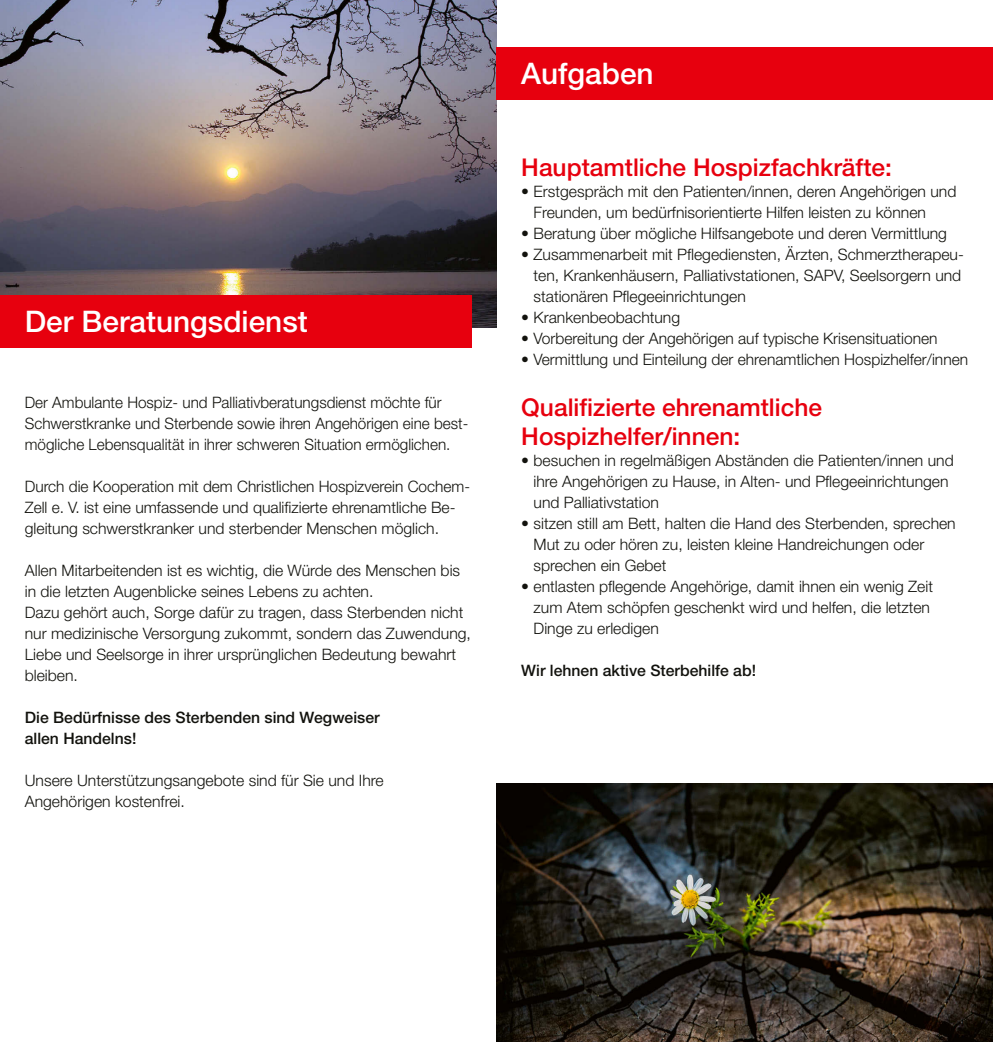
<style>
.page{position:relative;width:993px;height:1042px;background:#fff}
.page>*{position:absolute;margin:0;border:0;box-sizing:border-box;transform-origin:0 0}
.t1{font:500 29.75px "Helvetica Neue LT Std";color:#fff}
.t2{font:500 24.5px/29.4px "Helvetica Neue LT Std";color:#e7000e}
.t3{font:300 15.75px/21px "Helvetica Neue LT Std";color:#12120d}
.t4{font:500 15.75px/21px "Helvetica Neue LT Std";color:#12120d}
</style>
<div class="page">
<img style="left:0;top:0;width:496px;height:327px">
<div style="left:496px;top:47px;width:496px;height:52px;background:#e7000e"></div>
<div style="left:0;top:295px;width:471px;height:52px;background:#e7000e"></div>
<img style="left:496px;top:784px;width:496px;height:258px">
<p class="t1" style="left:25px;top:303px;width:284px">Der Beratungsdienst</p>
<p class="t3" style="left:25px;top:392px;width:445px">Der Ambulante Hospiz- und Palliativberatungsdienst möchte für<br>Schwerstkranke und Sterbende sowie ihren Angehörigen eine best&shy;mögliche Lebensqualität in ihrer schweren Situation ermöglichen.</p>
<p class="t3" style="left:25px;top:476px;width:446px">Durch die Kooperation mit dem Christlichen Hospizverein Cochem-<br>Zell e. V. ist eine umfassende und qualifizierte ehrenamtliche Be&shy;gleitung schwerstkranker und sterbender Menschen möglich.</p>
<p class="t3" style="left:25px;top:560px;width:436px">Allen Mitarbeitenden ist es wichtig, die Würde des Menschen bis in die letzten Augenblicke seines Lebens zu achten.</p>
<p class="t3" style="left:25px;top:602px;width:447px">Dazu gehört auch, Sorge dafür zu tragen, dass Sterbenden nicht nur medizinische Versorgung zukommt, sondern das Zuwendung, Liebe und Seelsorge in ihrer ursprünglichen Bedeutung bewahrt bleiben.</p>
<p class="t4" style="left:25px;top:707px;width:356px">Die Bedürfnisse des Sterbenden sind Wegweiser allen Handelns!</p>
<p class="t3" style="left:25px;top:770px;width:360px">Unsere Unterstützungsangebote sind für Sie und Ihre<br>Angehörigen kostenfrei.</p>
<p class="t1" style="left:521px;top:55px;width:134px">Aufgaben</p>
<p class="t2" style="left:521px;top:153px;width:372px">Hauptamtliche Hospizfachkräfte:</p>
<p class="t3" style="left:533px;top:181px;width:424px;text-indent:-12px">• Erstgespräch mit den Patienten/innen, deren Angehörigen und<br>Freunden, um bedürfnisorientierte Hilfen leisten zu können</p>
<p class="t3" style="left:521px;top:223px;width:427px">• Beratung über mögliche Hilfsangebote und deren Vermittlung</p>
<p class="t3" style="left:533px;top:244px;width:431px;text-indent:-12px">• Zusammenarbeit mit Pflegediensten, Ärzten, Schmerztherapeu&shy;ten, Krankenhäusern, Palliativstationen, SAPV, Seelsorgern und stationären Pflegeeinrichtungen</p>
<p class="t3" style="left:521px;top:307px;width:160px">• Krankenbeobachtung</p>
<p class="t3" style="left:521px;top:328px;width:417px">• Vorbereitung der Angehörigen auf typische Krisensituationen</p>
<p class="t3" style="left:521px;top:349px;width:448px">• Vermittlung und Einteilung der ehrenamtlichen Hospizhelfer/innen</p>
<p class="t2" style="left:521px;top:392px;width:302px">Qualifizierte ehrenamtliche<br>Hospizhelfer/innen:</p>
<p class="t3" style="left:533px;top:450px;width:421px;text-indent:-12px">• besuchen in regelmäßigen Abständen die Patienten/innen und ihre Angehörigen zu Hause, in Alten- und Pflegeeinrichtungen und Palliativstation</p>
<p class="t3" style="left:533px;top:513px;width:423px;text-indent:-12px">• sitzen still am Bett, halten die Hand des Sterbenden, sprechen<br>Mut zu oder hören zu, leisten kleine Handreichungen oder sprechen ein Gebet</p>
<p class="t3" style="left:533px;top:576px;width:401px;text-indent:-12px">• entlasten pflegende Angehörige, damit ihnen ein wenig Zeit zum Atem schöpfen geschenkt wird und helfen, die letzten<br>Dinge zu erledigen</p>
<p class="t4" style="left:521px;top:660px;width:236px">Wir lehnen aktive Sterbehilfe ab!</p>
</div>
